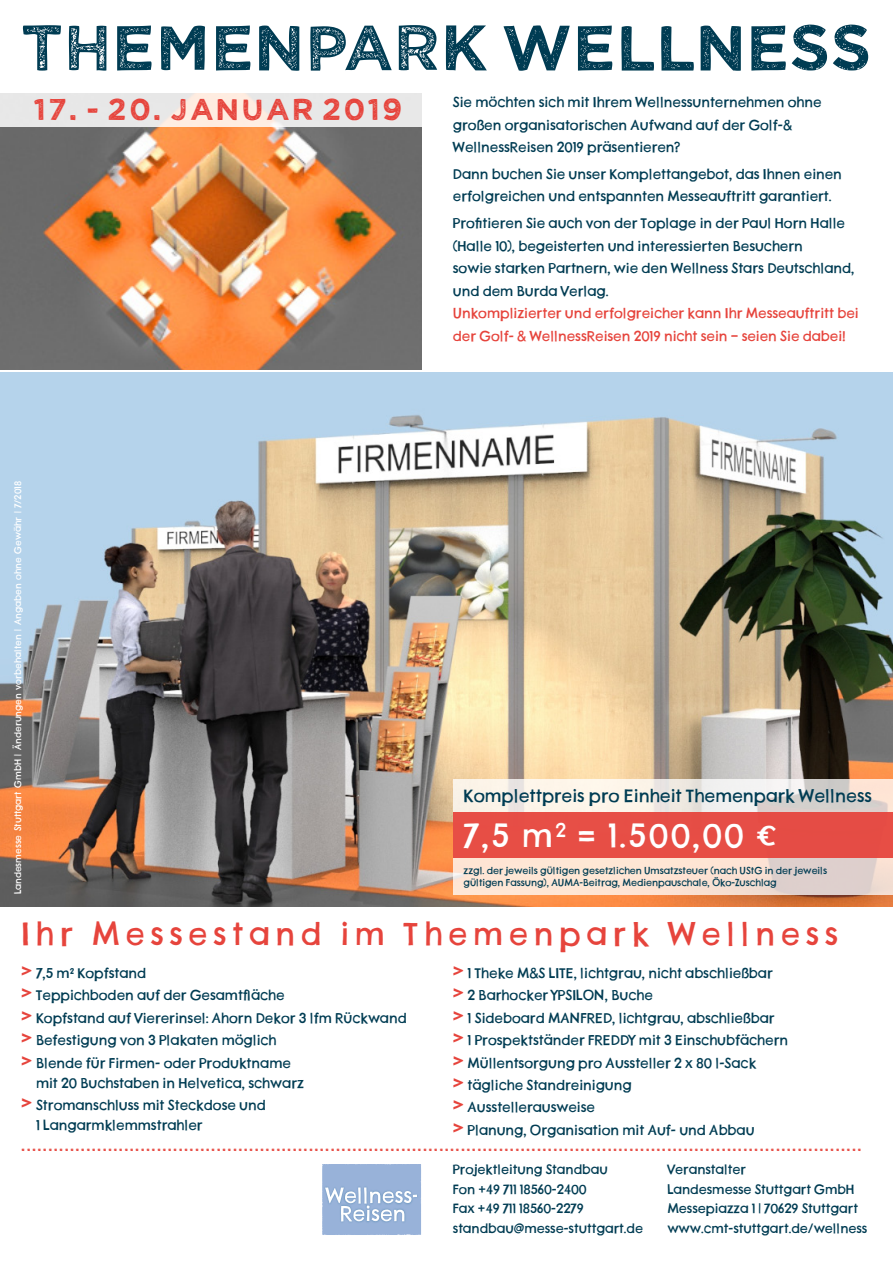
<style>
.page{position:relative;width:893px;height:1263px;background:#fff}
.page>*{position:absolute;margin:0;border:0;box-sizing:border-box;transform-origin:0 0}
.t1{font:64.35px "Wicked Grit";color:#003c53}
.t2{font:31.95px "Chelsea Market";color:#fff}
.t3{font:30.75px "Chelsea Market";letter-spacing:.185em;color:#e6443c}
.t4{font:30.15px "Wicked Grit";letter-spacing:.065em;color:#e6443c}
.t5{font:17.25px "Chelsea Market";color:#003c53}
.t6{font:14.25px "Wicked Grit";color:#e6443c}
.t7{font:13.5px/22.4px "Chelsea Market";color:#003c53}
.t8{font:13.5px/22.5px "Chelsea Market";color:#e6443c}
.t9{font:12.75px/19.5px "Chelsea Market";color:#003c53}
.t10{font:9.45px/11.9px "Chelsea Market";color:#003c53}
.t11{font:9px "Chelsea Market";color:#fff}
.s1{font-size:21px;color:#e6443c}
</style>
<div class="page">
<img style="left:0;top:127px;width:421px;height:243px">
<img style="left:0;top:372px;width:893px;height:535px">
<svg style="left:453px;top:779px;width:440px;height:115px;background:#f2e4d9"></svg>
<svg style="left:0;top:94px;width:421px;height:33px;background:#ece8e6"></svg>
<div style="left:453px;top:812px;width:440px;height:46px;background:#e74e45"></div>
<svg style="left:322px;top:1164px;width:99px;height:71px;background:#a2badc"></svg>
<h1 class="t1" style="left:21px;top:6px;width:852px">THEMENPARK WELLNESS</h1>
<h3 class="t4" style="left:33px;top:90px;width:370px">17. - 20. JANUAR 2019</h3>
<p class="t7" style="left:453px;top:91px;width:370px">Sie möchten sich mit Ihrem Wellnessunternehmen ohne großen organisatorischen Aufwand auf der Golf-&amp;<br>Well nessReisen 2019 präsentieren?</p>
<p class="t7" style="left:453px;top:162px;width:391px">Dann buchen Sie unser Komplettangebot, das Ihnen einen erfolgreichen und entspannten Messeauftritt garantiert.</p>
<p class="t7" style="left:453px;top:212px;width:403px">Profitieren Sie auch von der Toplage in der Paul Horn Halle (Halle 10), begeisterten und interessierten Besuchern<br>sowie starken Partnern, wie den Wellness Stars Deutschland, und dem Burda Verlag.</p>
<p class="t8" style="left:453px;top:302px;width:407px">Unkomplizierter und erfolgreicher kann Ihr Messeauftritt bei der Golf- &amp; WellnessReisen 2019 nicht sein – seien Sie dabei!</p>
<p class="t11" style="left:12px;top:894px;width:415px;rotate:-90deg">Landesmesse Stuttgart GmbH | Änderungen vorbehalten | Angaben ohne Gewähr | 7/2018</p>
<p class="t5" style="left:464px;top:785px;width:410px">Komplettpreis pro Einheit Themenpark Wellness</p>
<h2 class="t2" style="left:464px;top:815px;width:315px">7,5 m<sup>2</sup> = 1.500,00 €</h2>
<p class="t10" style="left:464px;top:864px;width:365px">zzgl. der jeweils gültigen gesetzlichen Umsatzsteuer (nach UStG in der jeweils gültigen Fassung), AUMA-Beitrag, Medienpauschale, Öko-Zuschlag</p>
<h3 class="t3" style="left:21px;top:914px;width:818px">Ihr Messestand im Themenpark Wellness</h3>
<p class="t7" style="left:21px;top:961px;width:387px"><span class="s1">&gt;</span> 7,5 m² Kopfstand<br><span class="s1">&gt;</span> Teppichboden auf der Gesamtfläche<br><span class="s1">&gt;</span> Kopfstand auf Viererinsel: Ahorn Dekor 3 lfm Rückwand <span class="s1">&gt;</span> Befestigung von 3 Plakaten möglich<br><span class="s1">&gt;</span> Blende für Firmen- oder Produktname</p>
<p class="t7" style="left:21px;top:1071px;width:284px;text-indent:15px">mit 20 Buchstaben in Helvetica, schwarz <span class="s1">&gt;</span> Stromanschluss mit Steckdose und</p>
<p class="t7" style="left:36px;top:1114px;width:168px">1 Langarmklemmstrahler</p>
<p class="t7" style="left:453px;top:961px;width:337px"><span class="s1">&gt;</span> 1 Theke M&amp;S LITE, lichtgrau, nicht abschließbar<br><span class="s1">&gt;</span> 2 Barhocker YPSILON, Buche<br><span class="s1">&gt;</span> 1 Sideboard MANFRED, lichtgrau, abschließbar <span class="s1">&gt;</span> 1 Prospektständer FREDDY mit 3 Einschubfächern <span class="s1">&gt;</span> Müllentsorgung pro Aussteller 2 x 80 l-Sack<br><span class="s1">&gt;</span> tägliche Standreinigung<br><span class="s1">&gt;</span> Ausstellerausweise<br><span class="s1">&gt;</span> Planung, Organisation mit Auf- und Abbau</p>
<p class="t6" style="left:21px;top:1137px;width:842px">...........................................................................................................................................................</p>
<p class="t9" style="left:453px;top:1159px;width:192px">Projektleitung Standbau<br>Fon +49 711 18560-2400<br>Fax +49 711 18560-2279 standbau@messe-stuttgart.de</p>
<p class="t9" style="left:667px;top:1159px;width:202px">Veranstalter<br>Landesmesse Stuttgart GmbH<br>Messepiazza 1 | 70629 Stuttgart www.cmt-stuttgart.de/wellness</p>
</div>
